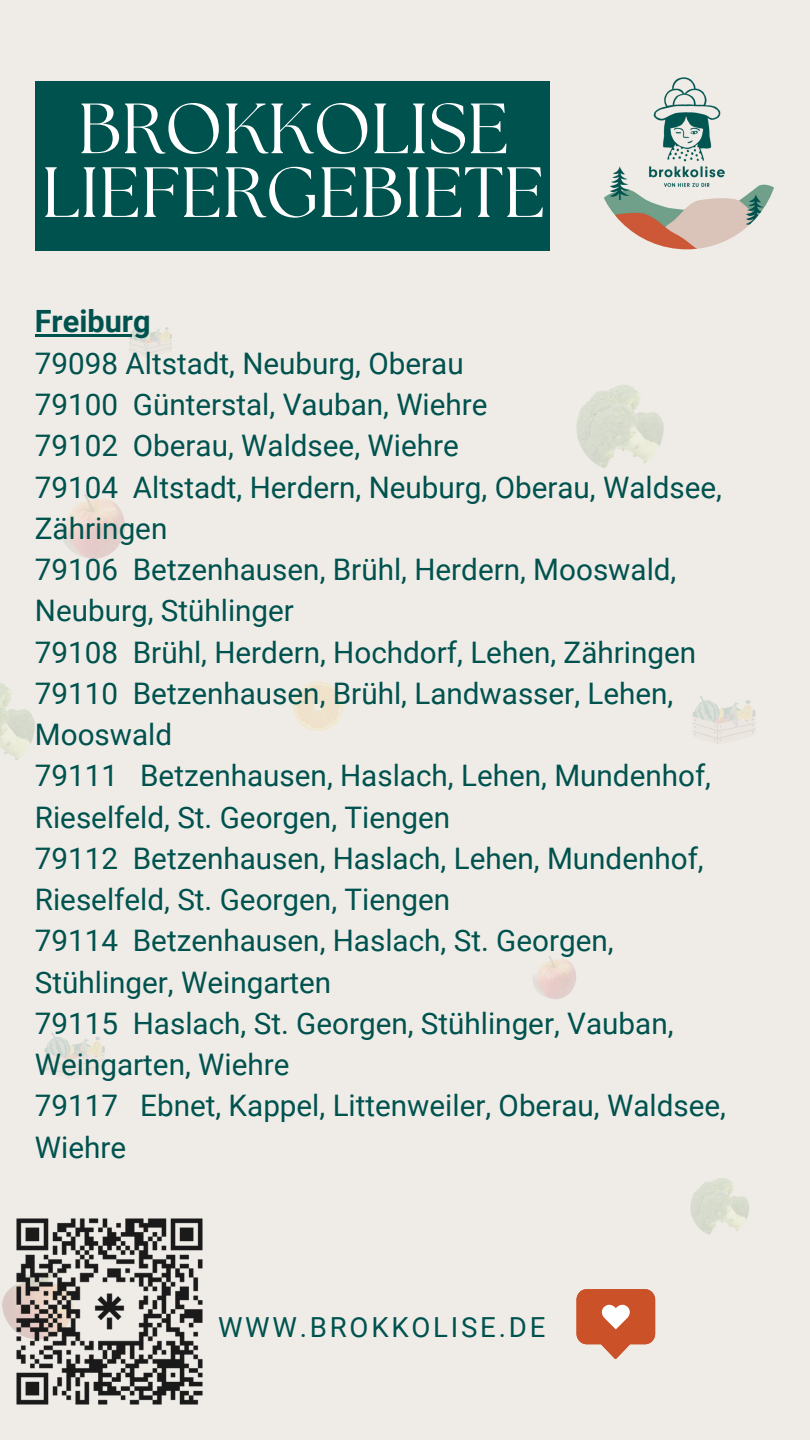
<style>
.page{position:relative;width:810px;height:1440px;background:#eeebe6}
.page>*{position:absolute;margin:0;border:0;box-sizing:border-box;transform-origin:0 0}
.t1{font:70.9px "The Seasons";color:#fff}
.t2{font:700 30.7px "Roboto";color:#00524e}
.t3{font:29.7px/41.2px "Roboto";color:#00524e}
.t4{font:27.6px "Roboto";letter-spacing:.1em;color:#00524e}
</style>
<div class="page">
<div style="left:35px;top:81px;width:514px;height:170px;background:#00524e"></div>
<svg style="left:577px;top:1289px;width:78px;height:70px"></svg>
<img style="left:594px;top:64px;width:185px;height:185px;border-radius:50%">
<img style="left:2px;top:1267px;width:73px;height:73px;border-radius:50%">
<img style="left:0;top:683px;width:35px;height:78px">
<img style="left:60px;top:494px;width:65px;height:65px;border-radius:50%">
<img style="left:687px;top:681px;width:73px;height:74px;border-radius:50%">
<img style="left:576px;top:384px;width:88px;height:87px;border-radius:50%">
<img style="left:532px;top:955px;width:44px;height:44px;border-radius:50%">
<img style="left:38px;top:1018px;width:71px;height:71px;border-radius:50%">
<img style="left:690px;top:1178px;width:59px;height:59px;border-radius:50%">
<img style="left:294px;top:681px;width:49px;height:50px;border-radius:50%">
<img style="left:125px;top:314px;width:50px;height:50px;border-radius:50%">
<hr style="left:35px;top:334px;width:116px;height:3px;background:#00524e">
<img style="left:15px;top:1218px;width:188px;height:187px">
<p class="t1" style="left:78px;top:96px;width:433px">BROKKOLISE</p>
<p class="t1" style="left:42px;top:160px;width:505px">LIEFERGEBIETE</p>
<p class="t2" style="left:35px;top:303px;width:117px">Freiburg</p>
<p class="t3" style="left:35px;top:343px;width:430px">79098 Altstadt, Neuburg, Oberau</p>
<p class="t3" style="left:35px;top:384px;width:454px">79100 Günterstal, Vauban, Wiehre</p>
<p class="t3" style="left:35px;top:426px;width:425px">79102 Oberau, Waldsee, Wiehre</p>
<p class="t3" style="left:35px;top:467px;width:689px">79104 Altstadt, Herdern, Neuburg, Oberau, Waldsee,<br>Zähringen</p>
<p class="t3" style="left:35px;top:549px;width:643px">79106 Betzenhausen, Brühl, Herdern, Mooswald,<br>Neuburg, Stühlinger</p>
<p class="t3" style="left:35px;top:632px;width:663px">79108 Brühl, Herdern, Hochdorf, Lehen, Zähringen</p>
<p class="t3" style="left:35px;top:673px;width:640px">79110 Betzenhausen, Brühl, Landwasser, Lehen,<br>Mooswald</p>
<p class="t3" style="left:35px;top:756px;width:678px">79111 Betzenhausen, Haslach, Lehen, Mundenhof,<br>Rieselfeld, St. Georgen, Tiengen</p>
<p class="t3" style="left:35px;top:838px;width:670px">79112 Betzenhausen, Haslach, Lehen, Mundenhof,<br>Rieselfeld, St. Georgen, Tiengen</p>
<p class="t3" style="left:35px;top:921px;width:580px">79114 Betzenhausen, Haslach, St. Georgen,<br>Stühlinger, Weingarten</p>
<p class="t3" style="left:35px;top:1003px;width:640px">79115 Haslach, St. Georgen, Stühlinger, Vauban,<br>Weingarten, Wiehre</p>
<p class="t3" style="left:35px;top:1086px;width:693px">79117 Ebnet, Kappel, Littenweiler, Oberau, Waldsee,<br>Wiehre</p>
<p class="t4" style="left:218px;top:1311px;width:329px">WWW.BROKKOLISE.DE</p>
</div>
